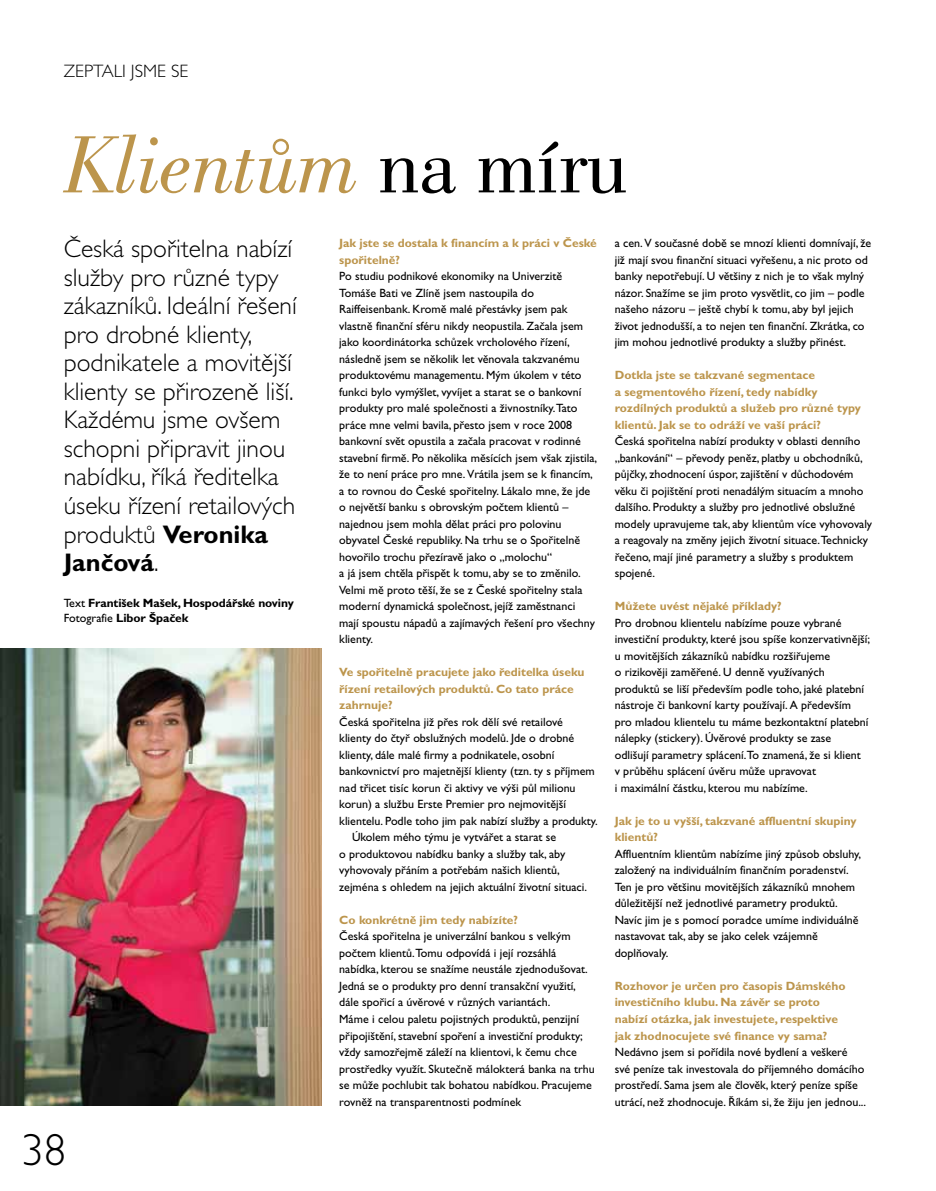
<style>
.page{position:relative;width:936px;height:1191px;background:#fff}
.page>*{position:absolute;margin:0;border:0;box-sizing:border-box;transform-origin:0 0}
.t1{font:italic 83.85px "Bodoni CE";letter-spacing:-.005em;color:#bc954c}
.t2{font:300 45px "Gill Sans CE";color:#000}
.t3{font:300 25.5px/28.5px "Gill Sans CE";color:#000}
.t4{font:300 18px "Gill Sans CE";letter-spacing:.24em;color:#000}
.t5{font:12px/16.5px "Gill Sans CE";color:#000}
.t6{font:700 12px/16.5px "Gill Sans CE";color:#bc954c}
.t7{font:700 12px/15px "Gill Sans CE";letter-spacing:-.01em;color:#000}
.s1{font-style:normal;color:#000}
.s2{font-weight:700}
.s3{font-weight:400}
</style>
<div class="page">
<img style="left:0;top:648px;width:321px;height:458px">
<h3 class="t4" style="left:64px;top:61px;width:126px">zeptali jsm e se</h3>
<h1 class="t1" style="left:64px;top:120px;width:566px">Klientům <span class="s1">na míru</span></h1>
<p class="t3" style="left:64px;top:234px;width:234px">Česká spořitelna nabízí služby pro různé typy zákazníků. I deální řešení pro drobné klienty, podnikatele a movitější klienty se přirozeně liší.<br>Každému jsme ovšem schopni připravit jinou nabídku, říká ředitelka úseku řízení retailových produktů <span class="s2">Veronika<br>Jančová</span>.</p>
<p class="t7" style="left:64px;top:595px;width:231px"><span class="s3">Text</span> František Mašek, Hospodářské noviny<br><span class="s3">Fotografie</span> Libor Špaček</p>
<h2 class="t2" style="left:21px;top:1124px;width:46px">38</h2>
<p class="t6" style="left:339px;top:235px;width:259px">Jak jste se dostala k financím a k práci v České spořitelně?</p>
<p class="t5" style="left:339px;top:268px;width:259px">Po studiu podnikové ekonomiky na Univerzitě Tomáše Bati ve Zlíně jsem nastoupila do Raiffeisenbank. Kromě malé přestávky jsem pak vlastně finanční sféru nikdy neopustila. Začala jsem jako koordinátorka schůzek vrcholového řízení, následně jsem se několik let věnovala takzvanému produktovému managementu. Mým úkolem v této funkci bylo vymýšlet, vyvíjet a starat se o bankovní produkty pro malé společnosti a živnostníky.Tato práce mne velmi bavila, přesto jsem v roce 2008 bankovní svět opustila a začala pracovat v rodinné stavební firmě. Po několika měsících jsem však zjistila, že to není práce pro mne.Vrátila jsem se k financím, a to rovnou do České spořitelny. Lákalo mne, že jde o největší banku s obrovským počtem klientů – najednou jsem mohla dělat práci pro polovinu obyvatel České republiky. Na trhu se o Spořitelně hovořilo trochu přezíravě jako o „molochu“<br>a já jsem chtěla přispět k tomu, aby se to změnilo.<br>Velmi mě proto těší, že se z České spořitelny stala moderní dynamická společnost, jejíž zaměstnanci mají spoustu nápadů a zajímavých řešení pro všechny klienty.</p>
<p class="t6" style="left:339px;top:664px;width:247px">Ve spořitelně pracujete jako ředitelka úseku řízení retailových produktů. Co tato práce zahrnuje?</p>
<p class="t5" style="left:339px;top:713px;width:225px">Česká spořitelna již přes rok dělí své retailové</p>
<p class="t5" style="left:339px;top:730px;width:236px">klienty do čtyř obslužných modelů. Jde o drobné</p>
<p class="t5" style="left:339px;top:746px;width:217px">klienty, dále malé firmy a podnikatele, osobní</p>
<p class="t5" style="left:339px;top:763px;width:257px">bankovnictví pro majetnější klienty (tzn. ty s příjmem</p>
<p class="t5" style="left:339px;top:779px;width:238px">nad třicet tisíc korun či aktivy ve výši půl milionu</p>
<p class="t5" style="left:339px;top:796px;width:228px">korun) a službu Erste Premier pro nejmovitější</p>
<p class="t5" style="left:339px;top:812px;width:260px">klientelu. Podle toho jim pak nabízí služby a produkty.</p>
<p class="t5" style="left:352px;top:829px;width:206px">Úkolem mého týmu je vytvářet a starat se</p>
<p class="t5" style="left:339px;top:845px;width:227px">o produktovou nabídku banky a služby tak, aby</p>
<p class="t5" style="left:339px;top:862px;width:222px">vyhovovaly přáním a potřebám našich klientů,</p>
<p class="t5" style="left:339px;top:878px;width:249px">zejména s ohledem na jejich aktuální životní situaci.</p>
<p class="t6" style="left:339px;top:911px;width:180px">Co konkrétně jim tedy nabízíte?</p>
<p class="t5" style="left:339px;top:928px;width:257px">Česká spořitelna je univerzální bankou s velkým počtem klientů.Tomu odpovídá i její rozsáhlá nabídka, kterou se snažíme neustále zjednodušovat.<br>Jedná se o produkty pro denní transakční využití, dále spořicí a úvěrové v různých variantách.<br>Máme i celou paletu pojistných produktů, penzijní připojištění, stavební spoření a investiční produkty; vždy samozřejmě záleží na klientovi, k čemu chce prostředky využít. Skutečně málokterá banka na trhu se může pochlubit tak bohatou nabídkou. Pracujeme rovněž na transparentnosti podmínek</p>
<p class="t5" style="left:614px;top:235px;width:258px">a cen.V současné době se mnozí klienti domnívají, že již mají svou finanční situaci vyřešenu, a nic proto od banky nepotřebují. U většiny z nich je to však mylný názor. Snažíme se jim proto vysvětlit, co jim – podle našeho názoru – ještě chybí k tomu, aby byl jejich život jednodušší, a to nejen ten finanční. Zkrátka, co jim mohou jednotlivé produkty a služby přinést.</p>
<p class="t6" style="left:614px;top:367px;width:248px">Dotkla jste se takzvané segmentace<br>a segmentového řízení, tedy nabídky rozdílných produktů a služeb pro různé typy klientů. Jak se to odráží ve vaší práci?</p>
<p class="t5" style="left:614px;top:433px;width:259px">Česká spořitelna nabízí produkty v oblasti denního „bankování“ – převody peněz, platby u obchodníků, půjčky, zhodnocení úspor, zajištění v důchodovém věku či pojištění proti nenadálým situacím a mnoho dalšího. Produkty a služby pro jednotlivé obslužné modely upravujeme tak, aby klientům více vyhovovaly a reagovaly na změny jejich životní situace.Technicky řečeno, mají jiné parametry a služby s produktem spojené.</p>
<p class="t6" style="left:614px;top:598px;width:168px">Můžete uvést nějaké příklady?</p>
<p class="t5" style="left:614px;top:614px;width:257px">Pro drobnou klientelu nabízíme pouze vybrané investiční produkty, které jsou spíše konzervativnější; u movitějších zákazníků nabídku rozšiřujeme<br>o rizikověji zaměřené. U denně využívaných produktů se liší především podle toho, jaké platební nástroje či bankovní karty používají. A především pro mladou klientelu tu máme bezkontaktní platební nálepky (stickery). Úvěrové produkty se zase<br>odlišují parametry splácení.To znamená, že si klient<br>v průběhu splácení úvěru může upravovat<br>i maximální částku, kterou mu nabízíme.</p>
<p class="t6" style="left:614px;top:812px;width:243px">Jak je to u vyšší, takzvané affluentní skupiny klientů?</p>
<p class="t5" style="left:614px;top:845px;width:248px">Affluentním klientům nabízíme jiný způsob obsluhy, založený na individuálním finančním poradenství.<br>Ten je pro většinu movitějších zákazníků mnohem důležitější než jednotlivé parametry produktů.<br>Navíc jim je s pomocí poradce umíme individuálně nastavovat tak, aby se jako celek vzájemně doplňovaly.</p>
<p class="t6" style="left:614px;top:977px;width:232px">Rozhovor je určen pro časopis Dámského investičního klubu. Na závěr se proto nabízí otázka, jak investujete, respektive jak zhodnocujete své finance vy sama?</p>
<p class="t5" style="left:614px;top:1043px;width:253px">Nedávno jsem si pořídila nové bydlení a veškeré<br>své peníze tak investovala do příjemného domácího prostředí. Sama jsem ale člověk, který peníze spíše utrácí, než zhodnocuje. Říkám si, že žiju jen jednou...</p>
</div>
